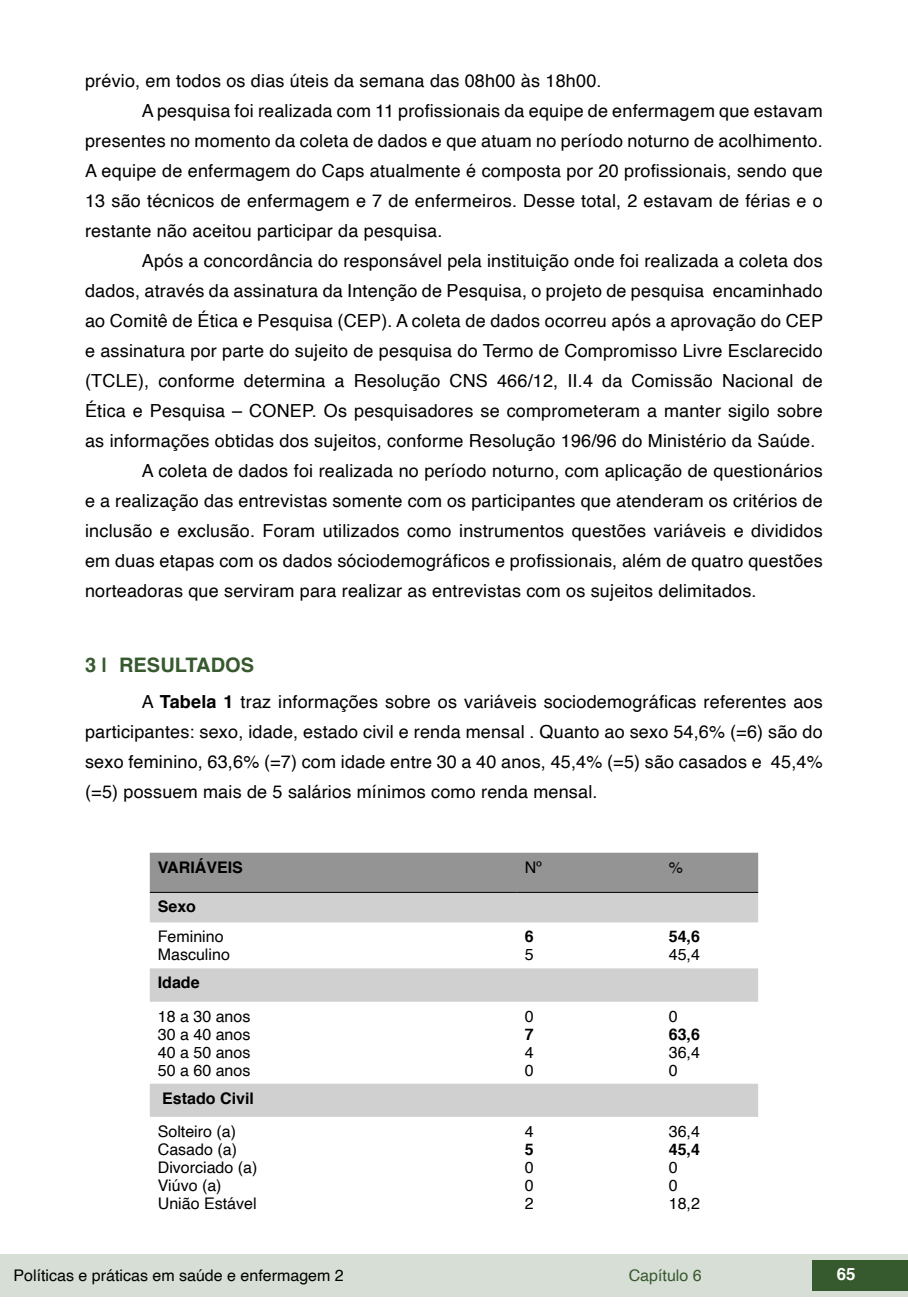
<style>
.page{position:relative;width:908px;height:1304px;background:#fff}
.page>*{position:absolute;margin:0;border:0;box-sizing:border-box;transform-origin:0 0}
.t1{font:700 20px "Helvetica";color:#36592e}
.t2{font:18px/30px "Helvetica";letter-spacing:.01em;color:#000;text-align:justify}
.t3{font:700 16.8px "Helvetica";color:#fff}
.t4{font:16px/18px "Helvetica";color:#000}
.t5{font:700 16px "Helvetica";color:#000}
.t6{font:16px "Helvetica";color:#36592e}
.s1{font-weight:700}
</style>
<div class="page">
<div style="left:0;top:1254px;width:906px;height:43px;background:#d7ded5"></div>
<div style="left:812px;top:1261px;width:95px;height:30px;background:#36592e"></div>
<div style="left:150px;top:853px;width:607px;height:39px;background:#949494"></div>
<svg style="left:150px;top:893px;width:607px;height:224px"></svg>
<hr style="left:150px;top:892px;width:366px;height:1px;background:#000">
<hr style="left:516px;top:892px;width:241px;height:1px;background:#000">
<p class="t2" style="left:85px;top:66px;width:517px">prévio, em todos os dias úteis da semana das 08h00 às 18h00.</p>
<p class="t2" style="left:142px;top:96px;width:682px">A pesquisa foi realizada com 11 profissionais da equipe de enfermagem que estavam</p>
<p class="t2" style="left:85px;top:126px;width:738px">presentes no momento da coleta de dados e que atuam no período noturno de acolhimento.</p>
<p class="t2" style="left:85px;top:156px;width:738px">A equipe de enfermagem do Caps atualmente é composta por 20 profissionais, sendo que</p>
<p class="t2" style="left:85px;top:186px;width:738px">13 são técnicos de enfermagem e 7 de enfermeiros. Desse total, 2 estavam de férias e o</p>
<p class="t2" style="left:85px;top:216px;width:358px">restante não aceitou participar da pesquisa.</p>
<p class="t2" style="left:142px;top:246px;width:682px">Após a concordância do responsável pela instituição onde foi realizada a coleta dos</p>
<p class="t2" style="left:85px;top:276px;width:738px">dados, através da assinatura da Intenção de Pesquisa, o projeto de pesquisa encaminhado</p>
<p class="t2" style="left:85px;top:306px;width:739px">ao Comitê de Ética e Pesquisa (CEP). A coleta de dados ocorreu após a aprovação do CEP</p>
<p class="t2" style="left:85px;top:336px;width:738px">e assinatura por parte do sujeito de pesquisa do Termo de Compromisso Livre Esclarecido</p>
<p class="t2" style="left:85px;top:366px;width:738px">(TCLE), conforme determina a Resolução CNS 466/12, II.4 da Comissão Nacional de</p>
<p class="t2" style="left:85px;top:396px;width:738px">Ética e Pesquisa – CONEP. Os pesquisadores se comprometeram a manter sigilo sobre</p>
<p class="t2" style="left:85px;top:427px;width:731px">as informações obtidas dos sujeitos, conforme Resolução 196/96 do Ministério da Saúde.</p>
<p class="t2" style="left:142px;top:457px;width:682px">A coleta de dados foi realizada no período noturno, com aplicação de questionários</p>
<p class="t2" style="left:85px;top:487px;width:738px">e a realização das entrevistas somente com os participantes que atenderam os critérios de</p>
<p class="t2" style="left:85px;top:517px;width:738px">inclusão e exclusão. Foram utilizados como instrumentos questões variáveis e divididos</p>
<p class="t2" style="left:85px;top:547px;width:738px">em duas etapas com os dados sóciodemográficos e profissionais, além de quatro questões</p>
<p class="t2" style="left:85px;top:577px;width:672px">norteadoras que serviram para realizar as entrevistas com os sujeitos delimitados.</p>
<p class="t1" style="left:85px;top:649px;width:170px">3 | RESULTADOS</p>
<p class="t2" style="left:85px;top:687px;width:738px;text-indent:57px">A <span class="s1">Tabela 1</span> traz informações sobre os variáveis sociodemográficas referentes aos participantes: sexo, idade, estado civil e renda mensal . Quanto ao sexo 54,6% (=6) são do sexo feminino, 63,6% (=7) com idade entre 30 a 40 anos, 45,4% (=5) são casados e 45,4% (=5) possuem mais de 5 salários mínimos como renda mensal.</p>
<p class="t5" style="left:158px;top:854px;width:87px">VARIÁVEIS</p>
<p class="t4" style="left:524px;top:859px;width:19px">Nº</p>
<p class="t4" style="left:668px;top:859px;width:16px">%</p>
<p class="t5" style="left:158px;top:894px;width:40px">Sexo</p>
<p class="t4" style="left:158px;top:928px;width:74px">Feminino<br>Masculino</p>
<p class="t5" style="left:524px;top:924px;width:10px">6</p>
<p class="t5" style="left:668px;top:924px;width:33px">54,6</p>
<p class="t4" style="left:524px;top:946px;width:10px">5</p>
<p class="t4" style="left:668px;top:946px;width:33px">45,4</p>
<p class="t5" style="left:158px;top:970px;width:43px">Idade</p>
<p class="t4" style="left:158px;top:1008px;width:94px;text-align:justify">18 a 30 anos 30 a 40 anos 40 a 50 anos 50 a 60 anos</p>
<p class="t4" style="left:524px;top:1008px;width:10px">0</p>
<p class="t4" style="left:668px;top:1008px;width:10px">0</p>
<p class="t5" style="left:524px;top:1021px;width:10px">7</p>
<p class="t5" style="left:668px;top:1021px;width:33px">63,6</p>
<p class="t4" style="left:524px;top:1044px;width:10px">4</p>
<p class="t4" style="left:668px;top:1044px;width:33px">36,4</p>
<p class="t4" style="left:524px;top:1062px;width:10px">0</p>
<p class="t4" style="left:668px;top:1062px;width:10px">0</p>
<p class="t5" style="left:162px;top:1085px;width:93px">Estado Civil</p>
<p class="t4" style="left:158px;top:1123px;width:101px">Solteiro (a)<br>Casado (a)<br>Divorciado (a)<br>Viúvo (a)<br>União Estável</p>
<p class="t4" style="left:524px;top:1123px;width:10px">4</p>
<p class="t4" style="left:668px;top:1123px;width:33px">36,4</p>
<p class="t5" style="left:524px;top:1136px;width:10px">5</p>
<p class="t5" style="left:668px;top:1136px;width:33px">45,4</p>
<p class="t4" style="left:524px;top:1159px;width:10px">0</p>
<p class="t4" style="left:668px;top:1159px;width:10px">0</p>
<p class="t4" style="left:524px;top:1177px;width:10px">0</p>
<p class="t4" style="left:668px;top:1177px;width:10px">0</p>
<p class="t4" style="left:524px;top:1195px;width:10px">2</p>
<p class="t4" style="left:668px;top:1195px;width:33px">18,2</p>
<p class="t4" style="left:14px;top:1267px;width:331px">Políticas e práticas em saúde e enfermagem 2</p>
<p class="t6" style="left:628px;top:1263px;width:74px">Capítulo 6</p>
<p class="t3" style="left:836px;top:1261px;width:20px">65</p>
</div>
